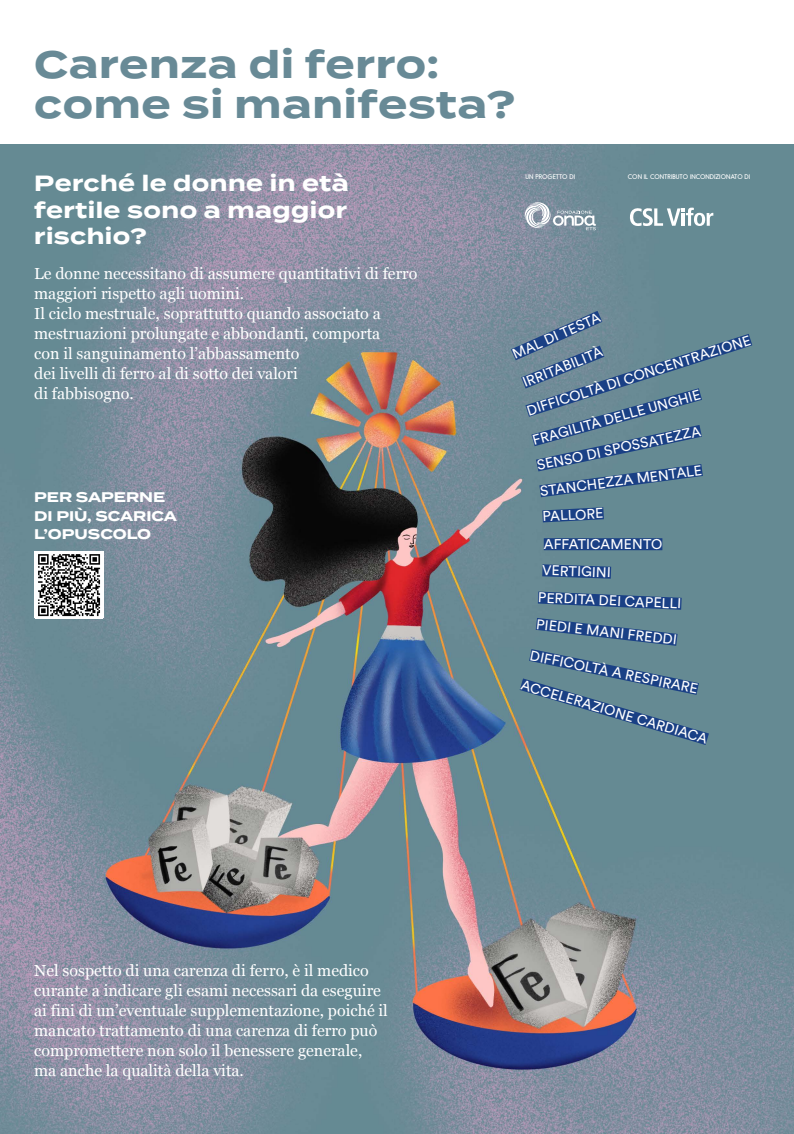
<style>
.page{position:relative;width:794px;height:1134px;background:#fff}
.page>*{position:absolute;margin:0;border:0;box-sizing:border-box;transform-origin:0 0}
.t1{font:700 38px/40px "Termina";letter-spacing:.02em;color:#688a96}
.t2{font:700 22px/26.4px "Termina";letter-spacing:.02em;color:#fff;text-align:justify}
.t3{font:16px/20px "Georgia";color:#fff}
.t4{font:14px "Circular Std";letter-spacing:.01em;color:#fff}
.t5{font:700 14px/18.4px "Termina";color:#fff}
.t6{font:6.36px "Odudo Soft";color:#fff}
</style>
<div class="page">
<img style="left:0;top:144px;width:794px;height:990px">
<div style="left:544px;top:538px;width:118px;height:12px;background:#1a4085"></div>
<svg style="left:506px;top:558px;width:216px;height:196px"></svg>
<svg style="left:497px;top:300px;width:268px;height:229px"></svg>
<svg style="left:524px;top:202px;width:72px;height:28px"></svg>
<svg style="left:629px;top:207px;width:84px;height:19px"></svg>
<div style="left:34px;top:552px;width:70px;height:66px;background:#fff"></div>
<img style="left:38px;top:554px;width:63px;height:63px">
<h1 class="t1" style="left:34px;top:45px;width:483px">Carenza di ferro: come si manifesta?</h1>
<h2 class="t2" style="left:34px;top:170px;width:316px">Perché le donne in età fertile sono a maggior rischio?</h2>
<p class="t6" style="left:525px;top:173px;width:51px">UN PROGETTO DI</p>
<p class="t6" style="left:628px;top:173px;width:124px">CON IL CONTRIBUTO INCONDIZIONATO DI</p>
<p class="t3" style="left:34px;top:263px;width:385px">Le donne necessitano di assumere quantitativi di ferro maggiori rispetto agli uomini.<br>Il ciclo mestruale, soprattutto quando associato a mestruazioni prolungate e abbondanti, comporta<br>con il sanguinamento l’abbassamento<br>dei livelli di ferro al di sotto dei valori<br>di fabbisogno.</p>
<p class="t5" style="left:34px;top:488px;width:144px">PER SAPERNE<br>DI PIÙ, SCARICA<br>L’OPUSCOLO</p>
<p class="t3" style="left:34px;top:960px;width:355px">Nel sospetto di una carenza di ferro, è il medico curante a indicare gli esami necessari da eseguire ai fini di un’eventuale supplementazione, poiché il mancato trattamento di una carenza di ferro può compromettere non solo il benessere generale, ma anche la qualità della vita.</p>
<p class="t4" style="left:510px;top:347px;width:96px;rotate:-24deg">MAL DI TESTA</p>
<p class="t4" style="left:524px;top:403px;width:236px;rotate:-18deg">DIFFICOLTÀ DI CONCENTRAZIONE</p>
<p class="t4" style="left:520px;top:375px;width:86px;rotate:-22deg">IRRITABILITÀ</p>
<p class="t4" style="left:530px;top:431px;width:175px;rotate:-15deg">FRAGILITÀ DELLE UNGHIE</p>
<p class="t4" style="left:535px;top:457px;width:169px;rotate:-12deg">SENSO DI SPOSSATEZZA</p>
<p class="t4" style="left:539px;top:482px;width:165px;rotate:-7deg">STANCHEZZA MENTALE</p>
<p class="t4" style="left:542px;top:508px;width:62px;rotate:-3deg">PALLORE</p>
<p class="t4" style="left:544px;top:536px;width:120px">AFFATICAMENTO</p>
<p class="t4" style="left:543px;top:562px;width:70px;rotate:2deg">VERTIGINI</p>
<p class="t4" style="left:538px;top:588px;width:145px;rotate:3deg">PERDITA DEI CAPELLI</p>
<p class="t4" style="left:537px;top:616px;width:143px;rotate:6deg">PIEDI E MANI FREDDI</p>
<p class="t4" style="left:523px;top:677px;width:195px;rotate:16deg">ACCELERAZIONE CARDIACA</p>
<p class="t4" style="left:532px;top:646px;width:172px;rotate:12deg">DIFFICOLTÀ A RESPIRARE</p>
</div>
